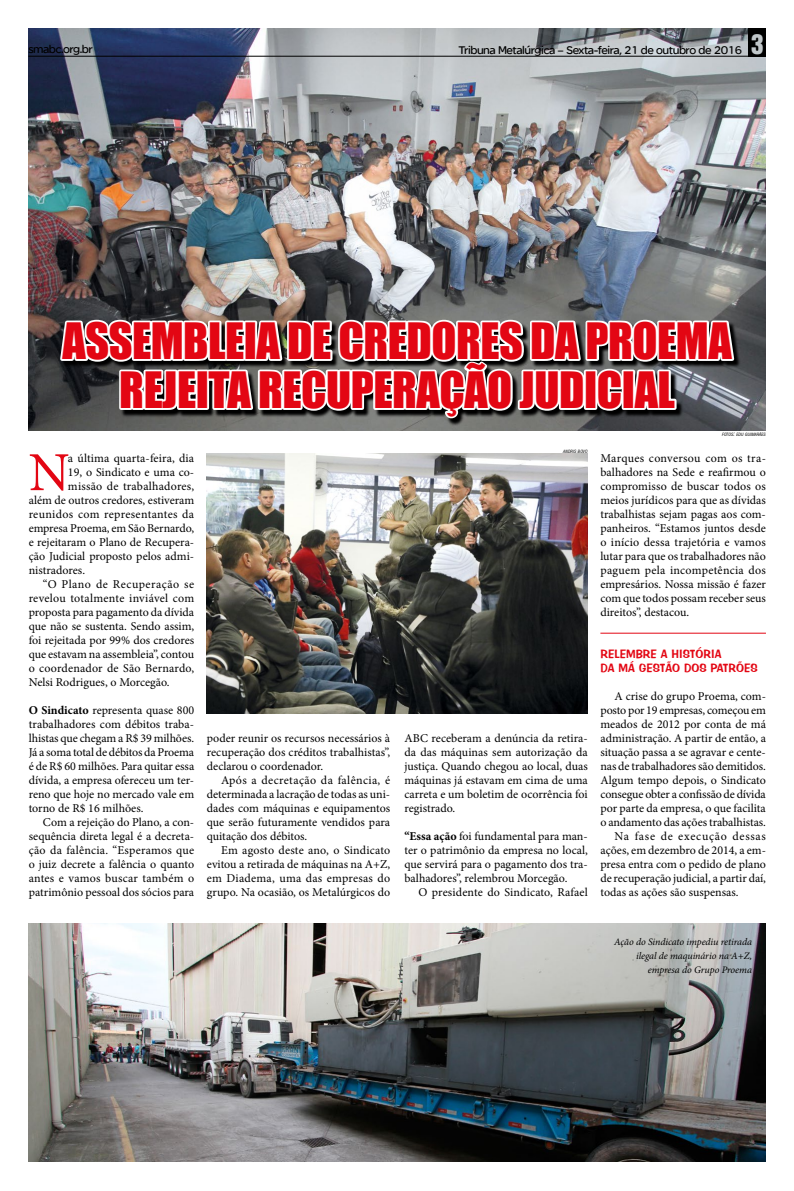
<style>
.page{position:relative;width:794px;height:1191px;background:#fff}
.page>*{position:absolute;margin:0;border:0;box-sizing:border-box;transform-origin:0 0}
.t1{font:55.1px "Minion Pro";color:#e30613}
.t2{font:46px/49px "Impact";letter-spacing:-.01em;color:#e30613;text-align:center}
.t3{font:12px/14px "Minion Pro";color:#000;text-align:justify}
.t4{font:12px "SE Optimist Semi";letter-spacing:-.04em;color:#000}
.t5{font:12px "Minion Pro";letter-spacing:.02em;color:#000}
.t6{font:12px/14px "Impress BT";color:#e30613}
.t7{font:12px "Minion Pro";letter-spacing:.025em;color:#000}
.t8{font:12px "Minion Pro";letter-spacing:.04em;color:#000}
.t9{font:12px "Minion Pro";letter-spacing:.06em;color:#000}
.t10{font:italic 10px/14px "Minion Pro";letter-spacing:-.005em;color:#000;text-align:right}
.t11{font:italic condensed 4.4px "Swiss 721 BT";color:#000}
.s1{font-family:"Helvetica Inserat";font-size:25px;color:#c0c6c9}
.s2{font-size:6.2px}
.s3{font-weight:700}
</style>
<div class="page">
<hr style="left:600px;top:632px;width:166px;height:1px;background:#e30613">
<img style="left:28px;top:29px;width:738px;height:401px">
<hr style="left:28px;top:56px;width:738px;height:1px;background:#000">
<div style="left:749px;top:28px;width:17px;height:29px;background:#000"></div>
<svg style="left:61px;top:322px;width:680px;height:103px;background:#666766"></svg>
<svg style="left:58px;top:274px;width:679px;height:146px"></svg>
<img style="left:207px;top:453px;width:381px;height:260px">
<img style="left:28px;top:923px;width:738px;height:238px">
<p class="t4" style="left:28px;top:42px;width:66px">smabc.org.br</p>
<p class="t4" style="left:458px;top:43px;width:307px">Tribuna Metalúrgica – Sexta-feira, 21 de outubro de 2016 <span class="s1">3</span></p>
<h2 class="t2" style="left:62px;top:315px;width:671px">ASSEMBLEIA DE CREDORES DA PROEMA<br>REJEITA RECUPERAÇÃO JUDICIAL</h2>
<p class="t11" style="left:563px;top:448px;width:26px">ANDRIS BOVO</p>
<h1 class="t1" style="left:29px;top:435px;width:42px">N</h1>
<p class="t3" style="left:68px;top:451px;width:128px">a última quarta-feira, dia</p>
<p class="t11" style="left:722px;top:431px;width:45px">FOTOS<span class="s2">:</span> EDU GUIMARÃES</p>
<p class="t3" style="left:600px;top:451px;width:167px">Marques conversou com os tra&shy;balhadores na Sede e reafirmou o compromisso de buscar todos os meios jurídicos para que as dívidas trabalhistas sejam pagas aos com&shy;panheiros. “Estamos juntos desde o início dessa trajetória e vamos lutar para que os trabalhadores não paguem pela incompetência dos empresários. Nossa missão é fazer com que todos possam receber seus direitos”, destacou.</p>
<p class="t6" style="left:600px;top:647px;width:157px">RELEMBRE A HISTÓRIA<br>DA MÁ GESTÃO DOS PATRÕES</p>
<p class="t3" style="left:614px;top:689px;width:153px">A crise do grupo Proema, com-</p>
<p class="t3" style="left:600px;top:703px;width:167px">posto por 19 empresas, começou em</p>
<p class="t3" style="left:600px;top:717px;width:167px">meados de 2012 por conta de má</p>
<p class="t3" style="left:600px;top:731px;width:167px">administração. A partir de então, a</p>
<p class="t3" style="left:600px;top:745px;width:167px">situação passa a se agravar e cente-</p>
<p class="t3" style="left:600px;top:759px;width:167px">nas de trabalhadores são demitidos.</p>
<p class="t3" style="left:600px;top:773px;width:167px">Algum tempo depois, o Sindicato</p>
<p class="t3" style="left:600px;top:787px;width:167px">consegue obter a confissão de dívida</p>
<p class="t3" style="left:600px;top:801px;width:167px">por parte da empresa, o que facilita</p>
<p class="t3" style="left:600px;top:815px;width:167px">o andamento das ações trabalhistas.</p>
<p class="t9" style="left:614px;top:828px;width:153px">Na fase de execução dessas</p>
<p class="t3" style="left:600px;top:843px;width:167px">ações, em dezembro de 2014, a em-</p>
<p class="t3" style="left:600px;top:857px;width:167px">presa entra com o pedido de plano</p>
<p class="t3" style="left:600px;top:871px;width:167px">de recuperação judicial, a partir daí,</p>
<p class="t3" style="left:600px;top:885px;width:140px">todas as ações são suspensas.</p>
<p class="t10" style="left:614px;top:934px;width:139px">Ação do Sindicato impediu retirada ilegal de maquinário na A+Z, empresa do Grupo Proema</p>
<p class="t3" style="left:68px;top:465px;width:128px">19, o Sindicato e uma co-</p>
<p class="t5" style="left:68px;top:478px;width:128px">missão de trabalhadores,</p>
<p class="t3" style="left:29px;top:493px;width:167px">além de outros credores, estiveram</p>
<p class="t7" style="left:29px;top:506px;width:167px">reunidos com representantes da</p>
<p class="t3" style="left:29px;top:521px;width:167px">empresa Proema, em São Bernardo,</p>
<p class="t3" style="left:29px;top:535px;width:167px">e rejeitaram o Plano de Recupera-</p>
<p class="t3" style="left:29px;top:549px;width:167px">ção Judicial proposto pelos admi-</p>
<p class="t3" style="left:29px;top:563px;width:58px">nistradores.</p>
<p class="t8" style="left:43px;top:576px;width:153px">“O Plano de Recuperação se</p>
<p class="t5" style="left:29px;top:590px;width:167px">revelou totalmente inviável com</p>
<p class="t3" style="left:29px;top:605px;width:167px">proposta para pagamento da dívida</p>
<p class="t3" style="left:29px;top:619px;width:167px">que não se sustenta. Sendo assim,</p>
<p class="t3" style="left:29px;top:633px;width:167px">foi rejeitada por 99% dos credores</p>
<p class="t3" style="left:29px;top:647px;width:167px">que estavam na assembleia”, contou</p>
<p class="t3" style="left:29px;top:661px;width:167px">o coordenador de São Bernardo,</p>
<p class="t3" style="left:29px;top:675px;width:142px">Nelsi Rodrigues, o Morcegão.</p>
<p class="t3" style="left:29px;top:703px;width:167px"><span class="s3">O Sindicato</span> representa quase 800 trabalhadores com débitos traba&shy;lhistas que chegam a R$ 39 milhões.<br>Já a soma total de débitos da Proema é de R$ 60 milhões. Para quitar essa dívida, a empresa ofereceu um ter&shy;reno que hoje no mercado vale em torno de R$ 16 milhões.</p>
<p class="t3" style="left:29px;top:815px;width:167px;text-indent:14px">Com a rejeição do Plano, a con&shy;sequência direta legal é a decreta&shy;ção da falência. “Esperamos que o juiz decrete a falência o quanto antes e vamos buscar também o patrimônio pessoal dos sócios para</p>
<p class="t3" style="left:207px;top:731px;width:185px">poder reunir os recursos necessários à recuperação dos créditos trabalhistas”, declarou o coordenador.</p>
<p class="t3" style="left:207px;top:773px;width:185px;text-indent:14px">Após a decretação da falência, é determinada a lacração de todas as uni&shy;dades com máquinas e equipamentos que serão futuramente vendidos para quitação dos débitos.</p>
<p class="t3" style="left:207px;top:843px;width:185px;text-indent:14px">Em agosto deste ano, o Sindicato evitou a retirada de máquinas na A+Z, em Diadema, uma das empresas do grupo. Na ocasião, os Metalúrgicos do</p>
<p class="t3" style="left:404px;top:731px;width:185px">ABC receberam a denúncia da retira&shy;da das máquinas sem autorização da justiça. Quando chegou ao local, duas máquinas já estavam em cima de uma carreta e um boletim de ocorrência foi registrado.</p>
<p class="t3" style="left:404px;top:829px;width:185px"><span class="s3">“Essa ação</span> foi fundamental para man&shy;ter o patrimônio da empresa no local, que servirá para o pagamento dos tra&shy;balhadores”, relembrou Morcegão.</p>
<p class="t3" style="left:418px;top:885px;width:171px">O presidente do Sindicato, Rafael</p>
</div>
